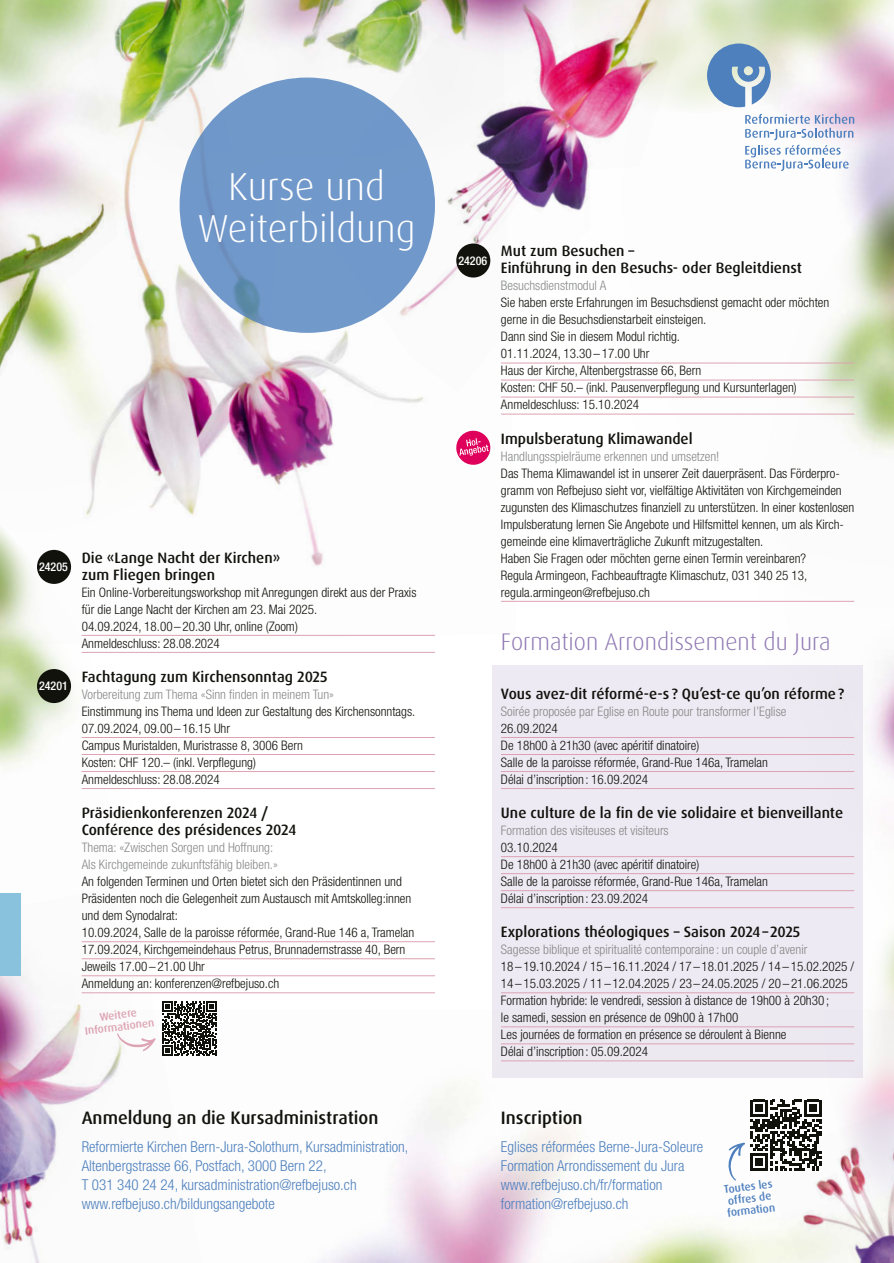
<style>
.page{position:relative;width:894px;height:1263px;background:#fff}
.page>*{position:absolute;margin:0;border:0;box-sizing:border-box;transform-origin:0 0}
.t1{font:300 39px/42px "Dax Pro";color:#fff;text-align:center}
.t2{font:300 24px "Dax Pro";color:#8e77b3}
.t3{font:500 18px "Dax Pro";color:#12120d}
.t4{font:500 15px/17px "Dax Pro";color:#12120d}
.t5{font:300 condensed 15px/19.2px "Helvetica Neue LT Std";color:#4e80be}
.t6{font:300 condensed 13.2px/17px "Helvetica Neue LT Std";color:#12120d}
.t7{font:300 condensed 13.2px/17px "Helvetica Neue LT Std";color:#878988}
.t8{font:500 condensed 12px "Helvetica Neue LT Std";color:#fff}
.t9{font:500 11.25px/12px "Dax Pro";color:#4e80be}
.t10{font:500 11.25px/12px "Dax Pro";color:#dda3b3;text-align:center}
</style>
<div class="page">
<img style="left:204px;top:1055px;width:610px;height:207px">
<img style="left:0;top:645px;width:158px;height:144px">
<img style="left:551px;top:137px;width:342px;height:465px">
<img style="left:0;top:213px;width:516px;height:432px">
<img style="left:0;top:0;width:797px;height:213px">
<img style="left:307px;top:0;width:381px;height:392px">
<img style="left:0;top:941px;width:204px;height:321px">
<img style="left:562px;top:0;width:331px;height:137px">
<img style="left:760px;top:1180px;width:133px;height:82px">
<img style="left:814px;top:804px;width:79px;height:426px">
<svg style="left:706px;top:43px;width:64px;height:64px"></svg>
<svg style="left:744px;top:114px;width:109px;height:57px"></svg>
<div style="left:179px;top:77px;width:256px;height:256px;background:#7098ca;border-radius:50%"></div>
<img style="left:0;top:179px;width:116px;height:224px">
<div style="left:492px;top:664px;width:370px;height:413px;background:#eeeaf3"></div>
<hr style="left:500px;top:737px;width:353px;height:1px;background:#dda3b3">
<hr style="left:500px;top:754px;width:353px;height:1px;background:#dda3b3">
<hr style="left:500px;top:771px;width:353px;height:1px;background:#dda3b3">
<hr style="left:500px;top:788px;width:353px;height:1px;background:#dda3b3">
<hr style="left:500px;top:856px;width:353px;height:1px;background:#dda3b3">
<hr style="left:500px;top:873px;width:353px;height:1px;background:#dda3b3">
<hr style="left:500px;top:890px;width:353px;height:1px;background:#dda3b3">
<hr style="left:500px;top:907px;width:353px;height:1px;background:#dda3b3">
<hr style="left:500px;top:992px;width:353px;height:1px;background:#dda3b3">
<hr style="left:500px;top:1026px;width:353px;height:1px;background:#dda3b3">
<hr style="left:500px;top:1043px;width:353px;height:1px;background:#dda3b3">
<hr style="left:500px;top:1060px;width:353px;height:1px;background:#dda3b3">
<hr style="left:82px;top:737px;width:353px;height:1px;background:#dda3b3">
<hr style="left:82px;top:754px;width:353px;height:1px;background:#dda3b3">
<hr style="left:82px;top:771px;width:353px;height:1px;background:#dda3b3">
<hr style="left:82px;top:788px;width:353px;height:1px;background:#dda3b3">
<div style="left:37px;top:669px;width:34px;height:34px;background:#12120d;border-radius:50%"></div>
<hr style="left:500px;top:362px;width:353px;height:1px;background:#dda3b3">
<hr style="left:500px;top:379px;width:353px;height:1px;background:#dda3b3">
<hr style="left:500px;top:396px;width:353px;height:1px;background:#dda3b3">
<hr style="left:500px;top:413px;width:353px;height:1px;background:#dda3b3">
<div style="left:456px;top:243px;width:34px;height:34px;background:#12120d;border-radius:50%"></div>
<hr style="left:82px;top:941px;width:353px;height:1px;background:#dda3b3">
<hr style="left:82px;top:958px;width:353px;height:1px;background:#dda3b3">
<hr style="left:82px;top:975px;width:353px;height:1px;background:#dda3b3">
<hr style="left:82px;top:992px;width:353px;height:1px;background:#dda3b3">
<svg style="left:162px;top:1001px;width:55px;height:54px"></svg>
<svg style="left:117px;top:1032px;width:38px;height:19px"></svg>
<hr style="left:82px;top:635px;width:353px;height:1px;background:#dda3b3">
<hr style="left:82px;top:652px;width:353px;height:1px;background:#dda3b3">
<div style="left:37px;top:549px;width:34px;height:34px;background:#12120d;border-radius:50%"></div>
<svg style="left:728px;top:1099px;width:93px;height:81px"></svg>
<hr style="left:500px;top:600px;width:353px;height:1px;background:#dda3b3">
<svg style="left:455px;top:429px;width:36px;height:37px"></svg>
<div style="left:0;top:892px;width:21px;height:83px;background:#88c2dc"></div>
<h1 class="t1" style="left:197px;top:167px;width:219px">Kurse und<br>Weiterbildung</h1>
<p class="t8" style="left:39px;top:560px;width:30px">24205</p>
<p class="t8" style="left:39px;top:679px;width:30px">24201</p>
<p class="t4" style="left:82px;top:549px;width:200px">Die «Lange Nacht der Kirchen» zum Fliegen bringen</p>
<p class="t6" style="left:82px;top:584px;width:336px">Ein Online-Vorbereitungsworkshop mit Anregungen direkt aus der Praxis für die Lange Nacht der Kirchen am 23. Mai 2025.<br>04.09.2024, 18.00 – 20.30 Uhr, online (Zoom)<br>Anmeldeschluss: 28.08.2024</p>
<p class="t4" style="left:82px;top:668px;width:247px">Fachtagung zum Kirchensonntag 2025</p>
<p class="t7" style="left:82px;top:686px;width:254px">Vorbereitung zum Thema «Sinn finden in meinem Tun»</p>
<p class="t6" style="left:82px;top:703px;width:335px">Einstimmung ins Thema und Ideen zur Gestaltung des Kirchensonntags.<br>07.09.2024, 09.00 – 16.15 Uhr<br>Campus Muristalden, Muristrasse 8, 3006 Bern<br>Kosten: CHF 120.– (inkl. Verpflegung)<br>Anmeldeschluss: 28.08.2024</p>
<p class="t4" style="left:82px;top:805px;width:216px">Präsidienkonferenzen 2024 /<br>Conférence des présidences 2024</p>
<p class="t7" style="left:82px;top:839px;width:197px">Thema: «Zwischen Sorgen und Hoffnung:<br>Als Kirchgemeinde zukunftsfähig bleiben.»</p>
<p class="t6" style="left:82px;top:873px;width:334px">An folgenden Terminen und Orten bietet sich den Präsidentinnen und Präsidenten noch die Gelegenheit zum Austausch mit Amtskolleg:innen und dem Synodalrat:<br>10.09.2024, Salle de la paroisse réformée, Grand-Rue 146 a, Tramelan 17.09.2024, Kirchgemeindehaus Petrus, Brunnadernstrasse 40, Bern Jeweils 17.00 – 21.00 Uhr<br>Anmeldung an: konferenzen@refbejuso.ch</p>
<p class="t10" style="left:83px;top:1013px;width:71px;rotate:-7deg">W eitere<br>Informationen</p>
<h3 class="t3" style="left:82px;top:1109px;width:298px">Anmeldung an die Kurs administration</h3>
<p class="t5" style="left:82px;top:1137px;width:328px">Reformierte Kirchen Bern-Jura-Solothurn, Kursadministration, Altenbergstrasse 66, Postfach, 3000 Bern 22,<br>T 031 340 24 24, kursadministration@refbejuso.ch www.refbejuso.ch/bildungsangebote</p>
<p class="t8" style="left:458px;top:253px;width:30px">24206</p>
<p class="t4" style="left:500px;top:243px;width:302px">Mut zum Besuchen –<br>Einführung in den Besuchs- oder Begleitdienst</p>
<p class="t7" style="left:500px;top:278px;width:107px">Besuchsdienstmodul A</p>
<p class="t6" style="left:500px;top:295px;width:329px">Sie haben erste Erfahrungen im Besuchsdienst gemacht oder möchten gerne in die Besuchsdienstarbeit einsteigen.<br>Dann sind Sie in diesem Modul richtig.<br>01.11.2024, 13.30 – 17.00 Uhr<br>Haus der Kirche, Altenbergstrasse 66, Bern<br>Kosten: CHF 50.– (inkl. Pausenverpflegung und Kursunterlagen)<br>Anmeldeschluss: 15.10.2024</p>
<p class="t4" style="left:500px;top:430px;width:193px">Impulsberatung Klimawandel</p>
<p class="t7" style="left:500px;top:448px;width:220px">Handlungsspielräume erkennen und umsetzen!</p>
<p class="t6" style="left:500px;top:465px;width:354px">Das Thema Klimawandel ist in unserer Zeit dauerpräsent. Das Förderpro&shy;gramm von Refbejuso sieht vor, vielfältige Aktivitäten von Kirchgemeinden zugunsten des Klimaschutzes finanziell zu unterstützen. In einer kostenlosen Impulsberatung lernen Sie Angebote und Hilfsmittel kennen, um als Kirch&shy;gemeinde eine klimaverträgliche Zukunft mitzugestalten.<br>Haben Sie Fragen oder möchten gerne einen Termin vereinbaren?<br>Regula Armingeon, Fachbeauftragte Klimaschutz, 031 340 25 13, regula.armingeon@refbejuso.ch</p>
<h2 class="t2" style="left:500px;top:630px;width:331px">Formation Arrondissement du Jura</h2>
<p class="t4" style="left:500px;top:685px;width:345px">Vous avez-dit réformé-e-s ? Qu’est-ce qu’on réforme ?</p>
<p class="t7" style="left:500px;top:703px;width:287px">Soirée proposée par Eglise en Route pour transformer l’Eglise</p>
<p class="t6" style="left:500px;top:720px;width:268px">26.09.2024<br>De 18h00 à 21h30 (avec apéritif dinatoire)<br>Salle de la paroisse réformée, Grand-Rue 146a, Tramelan Délai d’inscription : 16.09.2024</p>
<p class="t4" style="left:500px;top:805px;width:343px">Une culture de la fin de vie solidaire et bienveillante</p>
<p class="t7" style="left:500px;top:822px;width:169px">Formation des visiteuses et visiteurs</p>
<p class="t6" style="left:500px;top:839px;width:268px">03.10.2024<br>De 18h00 à 21h30 (avec apéritif dinatoire)<br>Salle de la paroisse réformée, Grand-Rue 146a, Tramelan Délai d’inscription : 23.09.2024</p>
<p class="t4" style="left:500px;top:924px;width:301px">Explorations théologiques – Saison 2024 – 2025</p>
<p class="t7" style="left:500px;top:941px;width:308px">Sagesse biblique et spiritualité contemporaine : un couple d’avenir</p>
<p class="t6" style="left:500px;top:958px;width:354px">18 – 19.10.2024 / 15 – 16.11.2024 / 17 – 18.01.2025 / 14 – 15.02.2025 / 14 – 15.03.2025 / 11 – 12.04.2025 / 23 – 24.05.2025 / 20 – 21.06.2025<br>Formation hybride: le vendredi, session à distance de 19h00 à 20h30 ;<br>le samedi, session en présence de 09h00 à 17h00<br>Les journées de formation en présence se déroulent à Bienne<br>Délai d’inscription : 05.09.2024</p>
<h3 class="t3" style="left:500px;top:1109px;width:83px">Inscription</h3>
<p class="t5" style="left:500px;top:1137px;width:204px">Eglises réformées Berne-Jura-Soleure Formation Arrondissement du Jura www.refbejuso.ch/fr/formation formation@refbejuso.ch</p>
<p class="t9" style="left:723px;top:1183px;width:50px;rotate:-7deg">Toutes les offres de formation</p>
</div>
